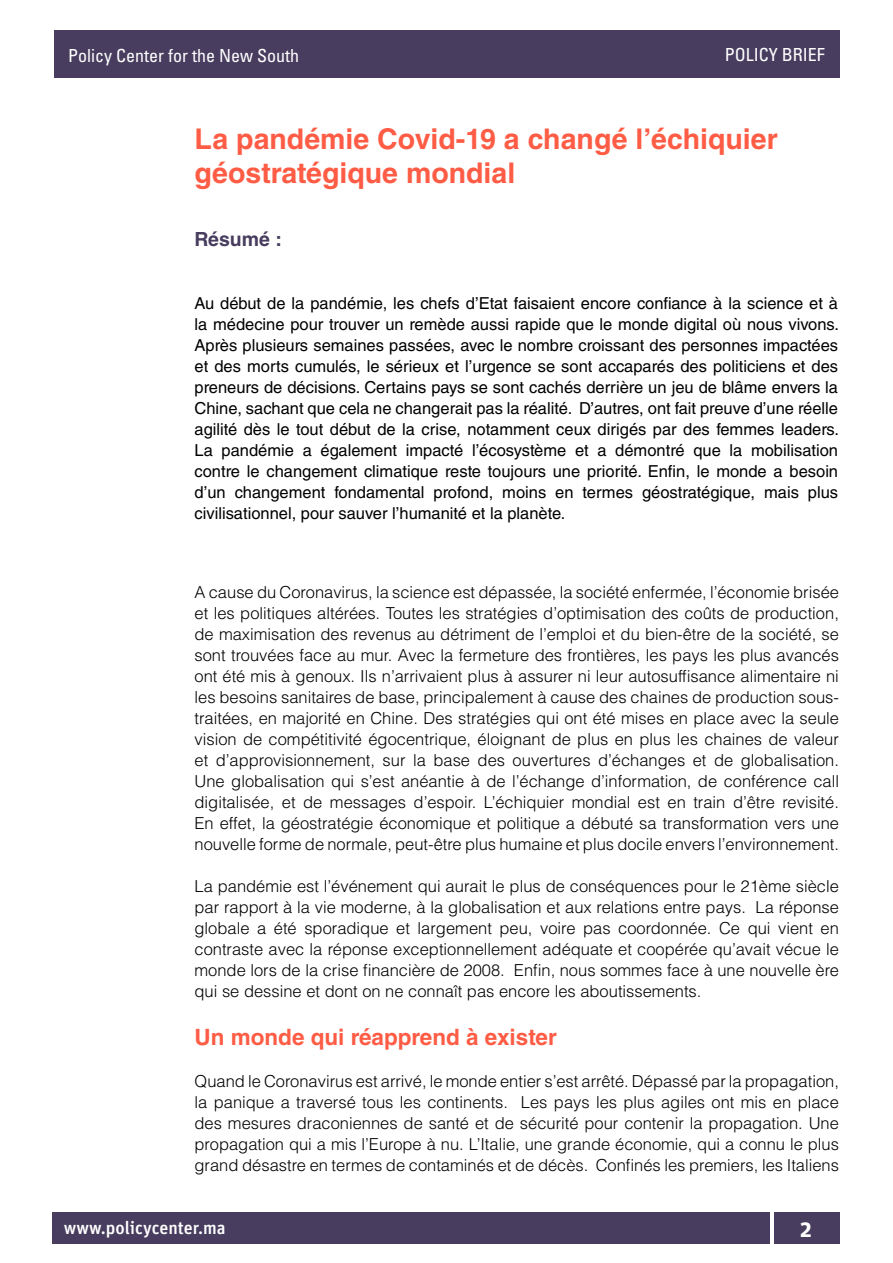
<style>
.page{position:relative;width:893px;height:1263px;background:#fff}
.page>*{position:absolute;margin:0;border:0;box-sizing:border-box;transform-origin:0 0}
.t1{font:700 28.5px/34.2px "Helvetica LT Std";color:#ff5c45}
.t2{font:700 22.5px "Helvetica LT Std";color:#ff5c45}
.t3{font:700 22.5px "Unit Pro";color:#fff}
.t4{font:700 19.5px "Helvetica LT Std";color:#483d5f}
.t5{font:condensed 18px "Univers LT Std";color:#fff}
.t6{font:500 18px "Unit Pro";color:#fff}
.t7{font:300 16.5px/21px "Helvetica LT Std";color:#000;text-align:justify}
.t8{font:16.5px/21px "Helvetica LT Std";color:#000;text-align:justify}
</style>
<div class="page">
<div style="left:52px;top:1212px;width:718px;height:31px;background:#483d5f"></div>
<div style="left:774px;top:1212px;width:65px;height:31px;background:#483d5f"></div>
<div style="left:54px;top:30px;width:785px;height:48px;background:#483d5f"></div>
<p class="t5" style="left:68px;top:44px;width:232px">Policy Center for the New South</p>
<p class="t5" style="left:725px;top:43px;width:102px">POLICY BRIEF</p>
<h1 class="t1" style="left:195px;top:122px;width:585px">La pandémie Covid-19 a changé l’échiquier géostratégique mondial</h1>
<p class="t4" style="left:195px;top:228px;width:89px">Résumé :</p>
<p class="t8" style="left:195px;top:293px;width:646px">Au début de la pandémie, les chefs d’Etat faisaient encore confiance à la science et à la médecine pour trouver un remède aussi rapide que le monde digital où nous vivons.<br>Après plusieurs semaines passées, avec le nombre croissant des personnes impactées et des morts cumulés, le sérieux et l’urgence se sont accaparés des politiciens et des preneurs de décisions. Certains pays se sont cachés derrière un jeu de blâme envers la Chine, sachant que cela ne changerait pas la réalité. D’autres, ont fait preuve d’une réelle agilité dès le tout début de la crise, notamment ceux dirigés par des femmes leaders.<br>La pandémie a également impacté l’écosystème et a démontré que la mobilisation contre le changement climatique reste toujours une priorité. Enfin, le monde a besoin d’un changement fondamental profond, moins en termes géostratégique, mais plus civilisationnel, pour sauver l’humanité et la planète.</p>
<p class="t7" style="left:195px;top:581px;width:646px">A cause du Coronavirus, la science est dépassée, la société enfermée, l’économie brisée et les politiques altérées. Toutes les stratégies d’optimisation des coûts de production, de maximisation des revenus au détriment de l’emploi et du bien-être de la société, se sont trouvées face au mur. Avec la fermeture des frontières, les pays les plus avancés ont été mis à genoux. Ils n’arrivaient plus à assurer ni leur autosuffisance alimentaire ni les besoins sanitaires de base, principalement à cause des chaines de production sous&shy;traitées, en majorité en Chine. Des stratégies qui ont été mises en place avec la seule vision de compétitivité égocentrique, éloignant de plus en plus les chaines de valeur et d’approvisionnement, sur la base des ouvertures d’échanges et de globalisation.<br>Une globalisation qui s’est anéantie à de l’échange d’information, de conférence call digitalisée, et de messages d’espoir. L’échiquier mondial est en train d’être revisité.<br>En effet, la géostratégie économique et politique a débuté sa transformation vers une nouvelle forme de normale, peut-être plus humaine et plus docile envers l’environnement.</p>
<p class="t7" style="left:195px;top:875px;width:646px">La pandémie est l’événement qui aurait le plus de conséquences pour le 21ème siècle par rapport à la vie moderne, à la globalisation et aux relations entre pays. La réponse globale a été sporadique et largement peu, voire pas coordonnée. Ce qui vient en contraste avec la réponse exceptionnellement adéquate et coopérée qu’avait vécue le monde lors de la crise financière de 2008. Enfin, nous sommes face à une nouvelle ère qui se dessine et dont on ne connaît pas encore les aboutissements.</p>
<h2 class="t2" style="left:195px;top:1023px;width:364px">Un monde qui réapprend à exister</h2>
<p class="t7" style="left:195px;top:1070px;width:646px">Quand le Coronavirus est arrivé, le monde entier s’est arrêté. Dépassé par la propagation, la panique a traversé tous les continents. Les pays les plus agiles ont mis en place des mesures draconiennes de santé et de sécurité pour contenir la propagation. Une propagation qui a mis l’Europe à nu. L’Italie, une grande économie, qui a connu le plus grand désastre en termes de contaminés et de décès. Confinés les premiers, les Italiens</p>
<p class="t6" style="left:64px;top:1216px;width:164px">www.policycenter.ma</p>
<h2 class="t3" style="left:800px;top:1214px;width:13px">2</h2>
</div>
